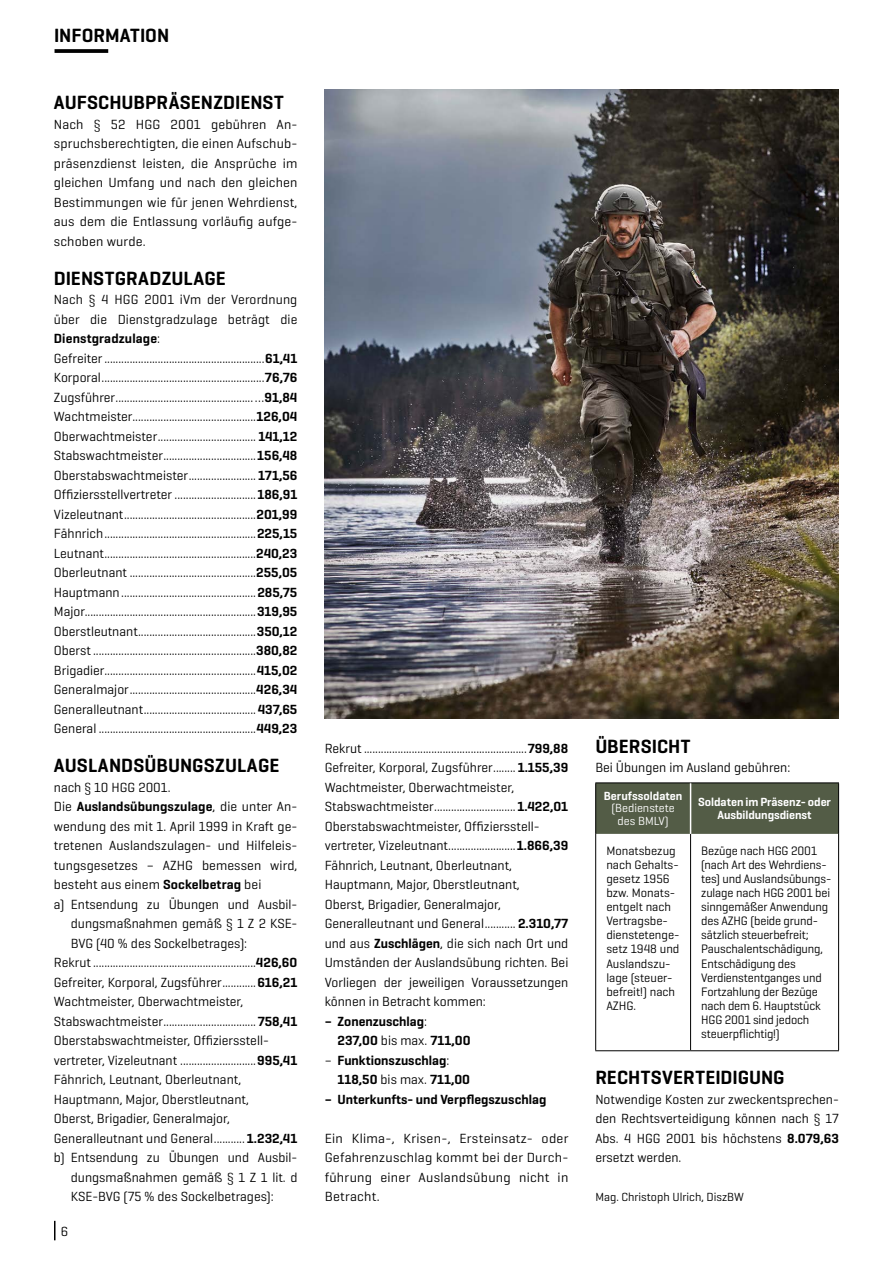
<style>
.page{position:relative;width:893px;height:1263px;background:#fff}
.page>*{position:absolute;margin:0;border:0;box-sizing:border-box;transform-origin:0 0}
.t1{font:600 19.5px "Geogrotesque";letter-spacing:.005em;color:#000}
.t2{font:13.5px/19.5px "Geogrotesque";color:#000;text-align:justify}
.t3{font:600 13.5px/19.5px "Geogrotesque";color:#000}
.t4{font:12.45px/14.1px "Geogrotesque";letter-spacing:-.01em;color:#000}
.t5{font:600 12px/12.9px "Geogrotesque";letter-spacing:-.005em;color:#fff;text-align:center}
.t6{font:12px "Geogrotesque";color:#000}
.t7{font:12px/12.9px "Geogrotesque";color:#fff;text-align:center}
.s1{font-weight:600}
.s2{font-weight:400}
</style>
<div class="page">
<svg style="left:54px;top:1221px;width:2px;height:19px"></svg>
<svg style="left:55px;top:49px;width:53px;height:4px"></svg>
<div style="left:596px;top:783px;width:242px;height:51px;background:#535c46"></div>
<hr style="left:595px;top:782px;width:96px;height:1px;background:#000">
<hr style="left:595px;top:783px;width:1px;height:51px;background:#000">
<hr style="left:691px;top:782px;width:148px;height:1px;background:#000">
<hr style="left:838px;top:783px;width:1px;height:51px;background:#000">
<hr style="left:595px;top:834px;width:1px;height:216px;background:#000">
<hr style="left:690px;top:834px;width:1px;height:216px;background:#000">
<hr style="left:838px;top:834px;width:1px;height:216px;background:#000">
<hr style="left:595px;top:1050px;width:96px;height:1px;background:#000">
<hr style="left:691px;top:1050px;width:148px;height:1px;background:#000">
<hr style="left:690px;top:783px;width:1px;height:51px;background:#fff">
<img style="left:325px;top:89px;width:513px;height:630px">
<h1 class="t1" style="left:54px;top:23px;width:117px">INFORMATION</h1>
<h1 class="t1" style="left:54px;top:90px;width:231px">AUFSCHUBPRÄSENZDIENST</h1>
<p class="t2" style="left:54px;top:114px;width:245px">Nach § 52 HGG 2001 gebühren An&shy;spruchsberechtigten, die einen Aufschub&shy;präsenzdienst leisten, die Ansprüche im gleichen Umfang und nach den gleichen Bestimmungen wie für jenen Wehrdienst, aus dem die Entlassung vorläufig aufge&shy;schoben wurde.</p>
<h1 class="t1" style="left:54px;top:266px;width:173px">DIENSTGRADZULAGE</h1>
<p class="t2" style="left:54px;top:289px;width:245px;text-align:left">Nach § 4 HGG 2001 iVm der Verordnung über die Dienstgradzulage beträgt die <span class="s1">Dienstgradzulage</span>:<br>Gefreiter.........................................................<span class="s1">61,41<br></span>Korporal..........................................................<span class="s1">76,76<br></span>Zugsführer.................................................…<span class="s1">91,84<br></span>Wachtmeister............................................<span class="s1">126,04<br></span>Oberwachtmeister................................... <span class="s1">141,12<br></span>Stabswachtmeister.................................<span class="s1">156,48<br></span>Oberstabswachtmeister........................ <span class="s1">171,56<br></span>Offiziersstellvertreter .............................<span class="s1">186,91<br></span>Vizeleutnant...............................................<span class="s1">201,99<br></span>Fähnrich......................................................<span class="s1">225,15<br></span>Leutnant......................................................<span class="s1">240,23<br></span>Oberleutnant .............................................<span class="s1">255,05<br></span>Hauptmann................................................<span class="s1">285,75<br></span>Major.............................................................<span class="s1">319,95<br></span>Oberstleutnant..........................................<span class="s1">350,12<br></span>Oberst ..........................................................<span class="s1">380,82<br></span>Brigadier......................................................<span class="s1">415,02<br></span>Generalmajor.............................................<span class="s1">426,34<br></span>Generalleutnant........................................<span class="s1">437,65<br></span>General ........................................................<span class="s1">449,23</span></p>
<h1 class="t1" style="left:54px;top:753px;width:227px">AUSLANDSÜBUNGSZULAGE</h1>
<p class="t2" style="left:54px;top:777px;width:118px">nach § 10 HGG 2001.</p>
<p class="t3" style="left:54px;top:797px;width:245px"><span class="s2">Die</span> Auslandsübungszulage<span class="s2">, die unter An-</span></p>
<p class="t2" style="left:54px;top:816px;width:245px">wendung des mit 1. April 1999 in Kraft ge-</p>
<p class="t2" style="left:54px;top:835px;width:245px">tretenen Auslandszulagen- und Hilfeleis-</p>
<p class="t2" style="left:54px;top:855px;width:245px">tungsgesetzes – AZHG bemessen wird,</p>
<p class="t2" style="left:54px;top:874px;width:209px">besteht aus einem <span class="s1">Sockelbetrag</span> bei</p>
<p class="t2" style="left:54px;top:894px;width:245px">a) Entsendung zu Übungen und Ausbil-</p>
<p class="t2" style="left:71px;top:913px;width:228px">dungsmaßnahmen gemäß § 1 Z 2 KSE-</p>
<p class="t2" style="left:71px;top:933px;width:178px">BVG (40 % des Sockelbetrages):</p>
<p class="t2" style="left:54px;top:952px;width:245px">Rekrut ..........................................................<span class="s1">426,60</span></p>
<p class="t2" style="left:54px;top:972px;width:245px">Gefreiter, Korporal, Zugsführer............<span class="s1">616,21</span></p>
<p class="t2" style="left:54px;top:991px;width:191px">Wachtmeister, Oberwachtmeister,</p>
<p class="t2" style="left:54px;top:1011px;width:245px">Stabswachtmeister.................................<span class="s1">758,41</span></p>
<p class="t2" style="left:54px;top:1030px;width:215px">Oberstabswachtmeister, Offiziersstell-</p>
<p class="t2" style="left:54px;top:1050px;width:245px">vertreter, Vizeleutnant ...........................<span class="s1">995,41</span></p>
<p class="t2" style="left:54px;top:1069px;width:189px">Fähnrich, Leutnant, Oberleutnant,</p>
<p class="t2" style="left:54px;top:1089px;width:196px">Hauptmann, Major, Oberstleutnant,</p>
<p class="t2" style="left:54px;top:1108px;width:178px">Oberst, Brigadier, Generalmajor,</p>
<p class="t2" style="left:54px;top:1128px;width:245px">Generalleutnant und General........... <span class="s1">1.232,41</span></p>
<p class="t2" style="left:54px;top:1147px;width:245px">b) Entsendung zu Übungen und Ausbil-</p>
<p class="t2" style="left:71px;top:1167px;width:228px">dungsmaßnahmen gemäß § 1 Z 1 lit. d</p>
<p class="t2" style="left:71px;top:1186px;width:204px">KSE-BVG (75 % des Sockelbetrages):</p>
<p class="t2" style="left:61px;top:1221px;width:9px">6</p>
<p class="t2" style="left:325px;top:738px;width:245px;text-align:left">Rekrut ..........................................................<span class="s1">799,88<br></span>Gefreiter, Korporal, Zugsführer........ <span class="s1">1.155,39<br></span>Wachtmeister, Oberwachtmeister, Stabswachtmeister............................. <span class="s1">1.422,01<br></span>Oberstabswachtmeister, Offiziersstell&shy;vertreter, Vizeleutnant........................<span class="s1">1.866,39<br></span>Fähnrich, Leutnant, Oberleutnant, Hauptmann, Major, Oberstleutnant,<br>Oberst, Brigadier, Generalmajor, Generalleutnant und General........... <span class="s1">2.310,77 </span>und aus <span class="s1">Zuschlägen</span>, die sich nach Ort und Umständen der Auslandsübung richten. Bei Vorliegen der jeweiligen Voraussetzungen können in Betracht kommen:</p>
<p class="t3" style="left:337px;top:1011px;width:135px;text-indent:-13px">– Zonenzuschlag<span class="s2">:<br></span>237,00 <span class="s2">bis max.</span> 711,00</p>
<p class="t3" style="left:337px;top:1050px;width:134px;text-indent:-13px"><span class="s2">–</span> Funktionszuschlag<span class="s2">:<br></span>118,50 <span class="s2">bis max.</span> 711,00</p>
<p class="t3" style="left:325px;top:1089px;width:223px">– Unterkunfts- und Verpflegszuschlag</p>
<p class="t2" style="left:325px;top:1128px;width:245px">Ein Klima-, Krisen-, Ersteinsatz- oder Gefahrenzuschlag kommt bei der Durch&shy;führung einer Auslandsübung nicht in Betracht.</p>
<h1 class="t1" style="left:595px;top:734px;width:97px">ÜBERSICHT</h1>
<p class="t2" style="left:595px;top:757px;width:197px">Bei Übungen im Ausland gebühren:</p>
<p class="t5" style="left:604px;top:789px;width:80px">Berufssoldaten</p>
<p class="t7" style="left:611px;top:801px;width:65px">(Bedienstete des BMLV)</p>
<p class="t5" style="left:698px;top:795px;width:134px">Soldaten im Präsenz- oder<br>Ausbildungsdienst</p>
<p class="t4" style="left:606px;top:843px;width:75px">Monatsbezug nach Gehalts&shy;gesetz 1956 bzw. Monats&shy;entgelt nach<br>Vertragsbe&shy;dienstetenge&shy;setz 1948 und<br>Auslandszu&shy;lage (steuer&shy;befreit!) nach<br>AZHG.</p>
<p class="t4" style="left:701px;top:843px;width:132px">Bezüge nach HGG 2001 (nach Art des Wehrdiens&shy;tes) und Auslandsübungs&shy;zulage nach HGG 2001 bei sinngemäßer Anwendung des AZHG (beide grund&shy;sätzlich steuerbefreit;<br>Pauschalentschädigung,<br>Entschädigung des<br>Verdienstentganges und<br>Fortzahlung der Bezüge nach dem 6. Hauptstück<br>HGG 2001 sind jedoch steuerpflichtig!)</p>
<h1 class="t1" style="left:595px;top:1065px;width:191px">RECHTSVERTEIDIGUNG</h1>
<p class="t2" style="left:595px;top:1089px;width:245px">Notwendige Kosten zur zweckentsprechen&shy;den Rechtsverteidigung können nach § 17<br>Abs. 4 HGG 2001 bis höchstens <span class="s1">8.079,63 </span>ersetzt werden.</p>
<p class="t6" style="left:595px;top:1190px;width:150px">Mag. Christoph Ulrich, DiszBW</p>
</div>
